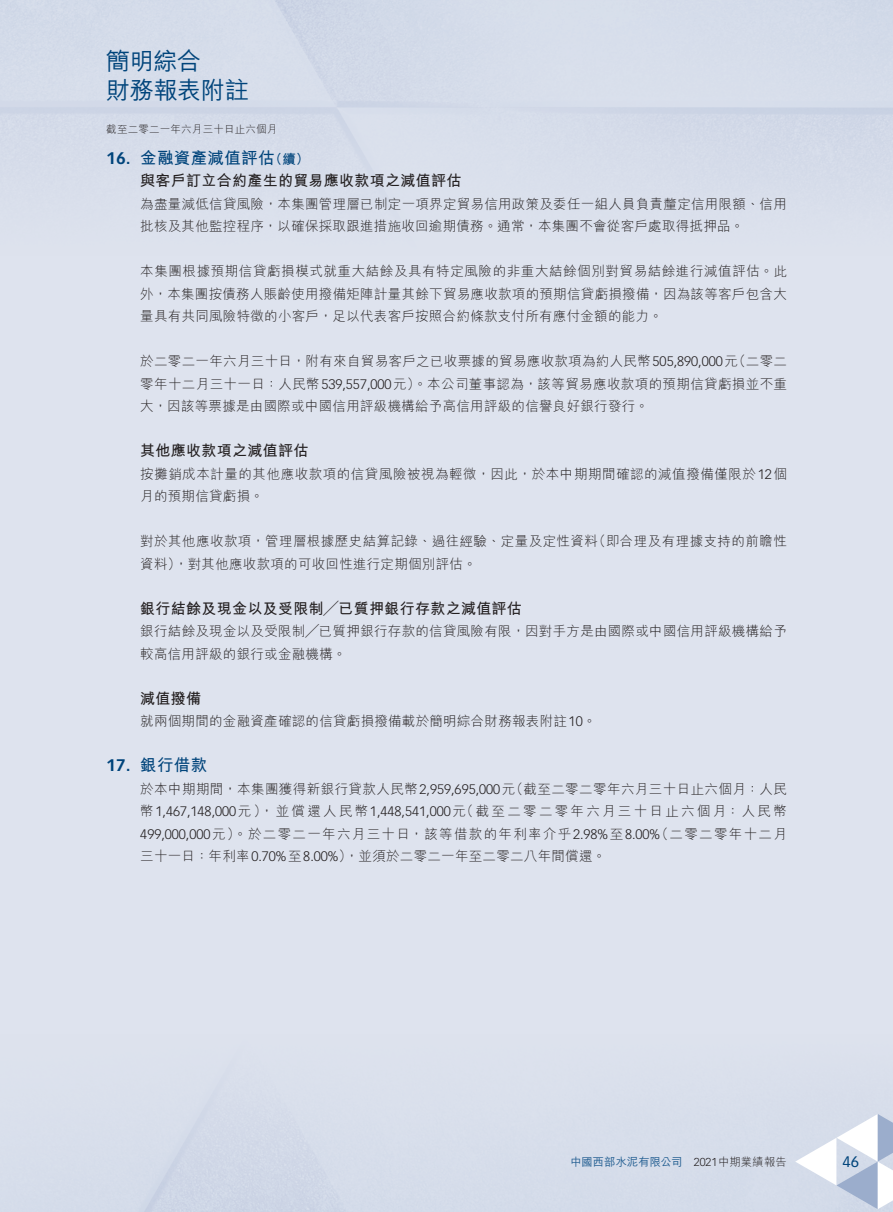
<style>
.page{position:relative;width:893px;height:1212px;background:#d9dfec}
.page>*{position:absolute;margin:0;border:0;box-sizing:border-box;transform-origin:0 0}
.t1{font:500 24px/28.5px "M Hei HK";letter-spacing:-.015em;color:#00447b}
._01_H1{font:700 16.5px "M Hei HK";letter-spacing:.02em;color:#00447b}
._01_H1-2{font:700 16.5px "Vectora LT Std";color:#00447b}
._02_H2{font:700 15px "M Hei HK";letter-spacing:.02em;color:#231f20}
.t2{font:15px "Vectora LT Std";color:#00447b}
._00_txt{font:300 13.5px/22.5px "M Hei HK";letter-spacing:.02em;color:#231f20}
._00_txt-2{font:300 13.5px/22.5px "M Hei HK";letter-spacing:.04em;color:#231f20}
._01_H1-3{font:700 13.5px "M Hei HK";color:#00447b}
.t3{font:300 11.25px "M Hei HK";letter-spacing:.015em;color:#231f20}
.t4{font:500 11.25px "M Hei HK";letter-spacing:.005em;color:#1e5b8f}
.t5{font:300 10.5px "M Hei HK";letter-spacing:.02em;color:#231f20}
.s1{font-family:"Vectora LT Std"}
</style>
<div class="page">
<svg style="left:795px;top:1114px;width:98px;height:98px"></svg>
<h1 class="t1" style="left:106px;top:45px;width:144px">簡明綜合<br>財務報表附註</h1>
<p class="t5" style="left:106px;top:123px;width:173px">截至二零二一年六月三十日止六個月</p>
<p class="_01_H1-2" style="left:106px;top:148px;width:26px">16.</p>
<p class="_01_H1-2" style="left:106px;top:755px;width:26px">17.</p>
<p class="_01_H1" style="left:140px;top:145px;width:136px">金融資產減值評估</p>
<p class="_01_H1-3" style="left:269px;top:149px;width:42px">（續(</p>
<p class="_02_H2" style="left:140px;top:170px;width:323px">與客戶訂立合約產生的貿易應收款項之減值評估</p>
<p class="_00_txt" style="left:140px;top:192px;width:648px">為盡量減低信貸風險，本集團管理層已制定一項界定貿易信用政策及委任一組人員負責釐定信用限額、信用批核及其他監控程序，以確保採取跟進措施收回逾期債務。通常，本集團不會從客戶處取得抵押品。</p>
<p class="_00_txt" style="left:140px;top:260px;width:648px;text-align:justify">本集團根據預期信貸虧損模式就重大結餘及具有特定風險的非重大結餘個別對貿易結餘進行減值評估。此外，本集團按債務人賬齡使用撥備矩陣計量其餘下貿易應收款項的預期信貸虧損撥備，因為該等客戶包含大量具有共同風險特徵的小客戶，足以代表客戶按照合約條款支付所有應付金額的能力。</p>
<p class="_00_txt" style="left:140px;top:350px;width:648px;text-align:justify">於二零二一年六月三十日，附有來自貿易客戶之已收票據的貿易應收款項為約人民幣<span class="s1">505,890,000</span> （元二零二零年十二月三十一日：人民幣<span class="s1">539,557,000</span>元）。本公司董事認為，該等貿易應收款項的預期信貸虧損並不重大，因該等票據是由國際或中國信用評級機構給予高信用評級的信譽良好銀行發行。</p>
<p class="_02_H2" style="left:140px;top:440px;width:170px">其他應收款項之減值評估</p>
<p class="_00_txt-2" style="left:140px;top:462px;width:648px">按攤銷成本計量的其他應收款項的信貸風險被視為輕微，因此，於本中期期間確認的減值撥備僅限於<span class="s1">12</span>個月的預期信貸虧損。</p>
<p class="_00_txt" style="left:592px;top:530px;width:196px">（即合理及有理據支持的前瞻性</p>
<p class="_00_txt" style="left:140px;top:530px;width:459px">對於其他應收款項，管理層根據歷史結算記錄、過往經驗、定量及定性資料資料，）對其他應收款項的可收回性進行定期個別評估。</p>
<p class="_02_H2" style="left:140px;top:597px;width:383px">銀行結餘及現金以及受限制╱已質押銀行存款之減值評估</p>
<p class="_00_txt" style="left:140px;top:620px;width:648px">銀行結餘及現金以及受限制╱已質押銀行存款的信貸風險有限，因對手方是由國際或中國信用評級機構給予較高信用評級的銀行或金融機構。</p>
<p class="_02_H2" style="left:140px;top:687px;width:62px">減值撥備</p>
<p class="_00_txt" style="left:140px;top:710px;width:457px">就兩個期間的金融資產確認的信貸虧損撥備載於簡明綜合財務報表附註<span class="s1">10</span>。</p>
<p class="_01_H1" style="left:140px;top:753px;width:68px">銀行借款</p>
<p class="_00_txt" style="left:140px;top:777px;width:648px;text-align:right">於本中期期間，本集團獲得新銀行貸款人民幣<span class="s1">2,959,695,000</span> （元截至二零二零年六月三十日止六個月：人民幣<span class="s1">1,467,148,000</span>元 ，） 並償還人民幣 <span class="s1">1,448,541,000</span> （元 截至二零二零年六月三十日止六個月：人民幣（二零二零年十二月</p>
<p class="_00_txt" style="left:140px;top:822px;width:521px"><span class="s1">499,000,000</span>元）。於二零二一年六月三十日，該等借款的年利率介乎<span class="s1">2.98%</span>至<span class="s1">8.00%</span>三十一日：年利率<span class="s1">0.70%</span>至<span class="s1">8.00%</span> ，）並須於二零二一年至二零二八年間償還。</p>
<p class="t4" style="left:570px;top:1154px;width:114px">中國西部水泥有限公司</p>
<p class="t3" style="left:694px;top:1156px;width:94px"><span class="s1">2021</span> 中期業績報告</p>
<p class="t2" style="left:842px;top:1153px;width:18px">46</p>
</div>
